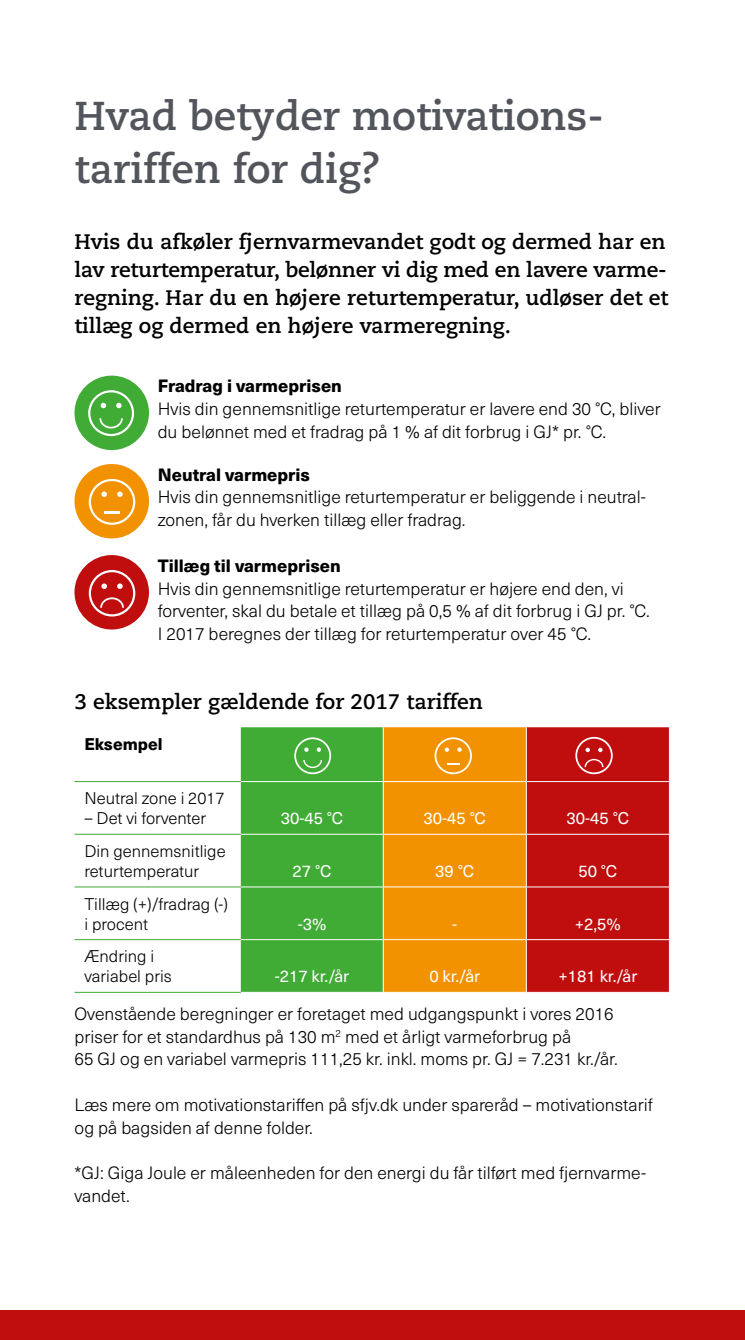
<style>
.page{position:relative;width:745px;height:1340px;background:#fff}
.page>*{position:absolute;margin:0;border:0;box-sizing:border-box;transform-origin:0 0}
.t1{font:700 40.25px/52.5px "Caecilia LT Std";color:#52555b}
.t2{font:700 21px/28px "Caecilia LT Std";color:#000}
.t3{font:300 17.5px/22.8px "Neue Haas Unica Pro";color:#000}
.t4{font:800 17.5px "Neue Haas Unica Pro";color:#000}
.t5{font:300 16.62px/20.1px "Neue Haas Unica Pro";color:#000}
.t6{font:16.62px "Neue Haas Unica Pro";color:#fff}
.t7{font:800 16.62px "Neue Haas Unica Pro";color:#000}
</style>
<div class="page">
<div style="left:0;top:1310px;width:744px;height:29px;background:#c00d0e"></div>
<div style="left:74px;top:375px;width:75px;height:75px;background:#40ab35;border-radius:50%"></div>
<div style="left:74px;top:464px;width:75px;height:74px;background:#f39200;border-radius:50%"></div>
<div style="left:74px;top:555px;width:75px;height:74px;background:#c00d0e;border-radius:50%"></div>
<hr style="left:74px;top:781px;width:167px;height:1px;background:#40ab35">
<hr style="left:74px;top:833px;width:167px;height:1px;background:#40ab35">
<hr style="left:74px;top:886px;width:167px;height:1px;background:#40ab35">
<hr style="left:74px;top:939px;width:167px;height:1px;background:#40ab35">
<hr style="left:74px;top:991px;width:167px;height:1px;background:#40ab35">
<svg style="left:88px;top:390px;width:46px;height:46px"></svg>
<svg style="left:89px;top:479px;width:46px;height:46px"></svg>
<svg style="left:89px;top:570px;width:46px;height:46px"></svg>
<svg style="left:241px;top:727px;width:428px;height:265px;background:#a8721b"></svg>
<h1 class="t1" style="left:74px;top:91px;width:525px">Hvad betyder motivations&shy;tariffen for dig?</h1>
<p class="t2" style="left:74px;top:228px;width:594px">Hvis du afkøler fjernvarmevandet godt og dermed har en lav returtemperatur, belønner vi dig med en lavere varme&shy;regning. Har du en højere returtemperatur, udløser det et tillæg og dermed en højere varmeregning.</p>
<p class="t4" style="left:158px;top:375px;width:185px">Fradrag i varmeprisen</p>
<p class="t3" style="left:158px;top:398px;width:504px">Hvis din gennemsnitlige returtemperatur er lavere end 30 °C, bliver du belønnet med et fradrag på 1 % af dit forbrug i GJ* pr. °C.</p>
<p class="t4" style="left:158px;top:463px;width:154px">Neutral varmepris</p>
<p class="t3" style="left:158px;top:486px;width:488px">Hvis din gennemsnitlige returtemperatur er beliggende i neutral&shy;zonen, får du hverken tillæg eller fradrag.</p>
<p class="t4" style="left:158px;top:554px;width:184px">Tillæg til varmeprisen</p>
<p class="t3" style="left:158px;top:577px;width:493px">Hvis din gennemsnitlige returtemperatur er højere end den, vi forventer, skal du betale et tillæg på 0,5 % af dit forbrug i GJ pr. °C.<br>I 2017 beregnes der tillæg for returtemperatur over 45 °C.</p>
<p class="t2" style="left:74px;top:688px;width:409px">3 eksempler gældende for 2017 tariffen</p>
<p class="t7" style="left:84px;top:733px;width:80px">Eksempel</p>
<p class="t5" style="left:84px;top:788px;width:141px">Neutral zone i 2017</p>
<p class="t5" style="left:84px;top:808px;width:123px">– Det vi forventer</p>
<p class="t6" style="left:280px;top:808px;width:64px">30-45 °C</p>
<p class="t6" style="left:423px;top:808px;width:64px">30-45 °C</p>
<p class="t6" style="left:566px;top:808px;width:64px">30-45 °C</p>
<p class="t5" style="left:84px;top:841px;width:143px">Din gennemsnitlige returtemperatur</p>
<p class="t6" style="left:292px;top:861px;width:40px">27 °C</p>
<p class="t6" style="left:435px;top:861px;width:40px">39 °C</p>
<p class="t6" style="left:578px;top:861px;width:40px">50 °C</p>
<p class="t5" style="left:84px;top:894px;width:145px">Tillæg (+)/fradrag (-) i procent</p>
<p class="t6" style="left:297px;top:913px;width:30px">-3%</p>
<p class="t6" style="left:452px;top:913px;width:6px">-</p>
<p class="t6" style="left:574px;top:913px;width:48px">+2,5%</p>
<p class="t5" style="left:84px;top:946px;width:89px">Ændring i variabel pris</p>
<p class="t6" style="left:274px;top:966px;width:76px">-217 kr./år</p>
<p class="t6" style="left:429px;top:966px;width:52px">0 kr./år</p>
<p class="t6" style="left:558px;top:966px;width:80px">+181 kr./år</p>
<p class="t3" style="left:74px;top:1002px;width:544px">Ovenstående beregninger er foretaget med udgangspunkt i vores 2016 priser for et standardhus på 130 m<sup>2</sup> med et årligt varmeforbrug på<br>65 GJ og en variabel varmepris 111,25 kr. inkl. moms pr. GJ = 7.231 kr./år.</p>
<p class="t3" style="left:74px;top:1093px;width:579px">Læs mere om motivationstariffen på sfjv.dk under spareråd – motivationstarif og på bagsiden af denne folder.</p>
<p class="t3" style="left:74px;top:1161px;width:572px">*GJ: Giga Joule er måleenheden for den energi du får tilført med fjernvarme&shy;vandet.</p>
</div>
